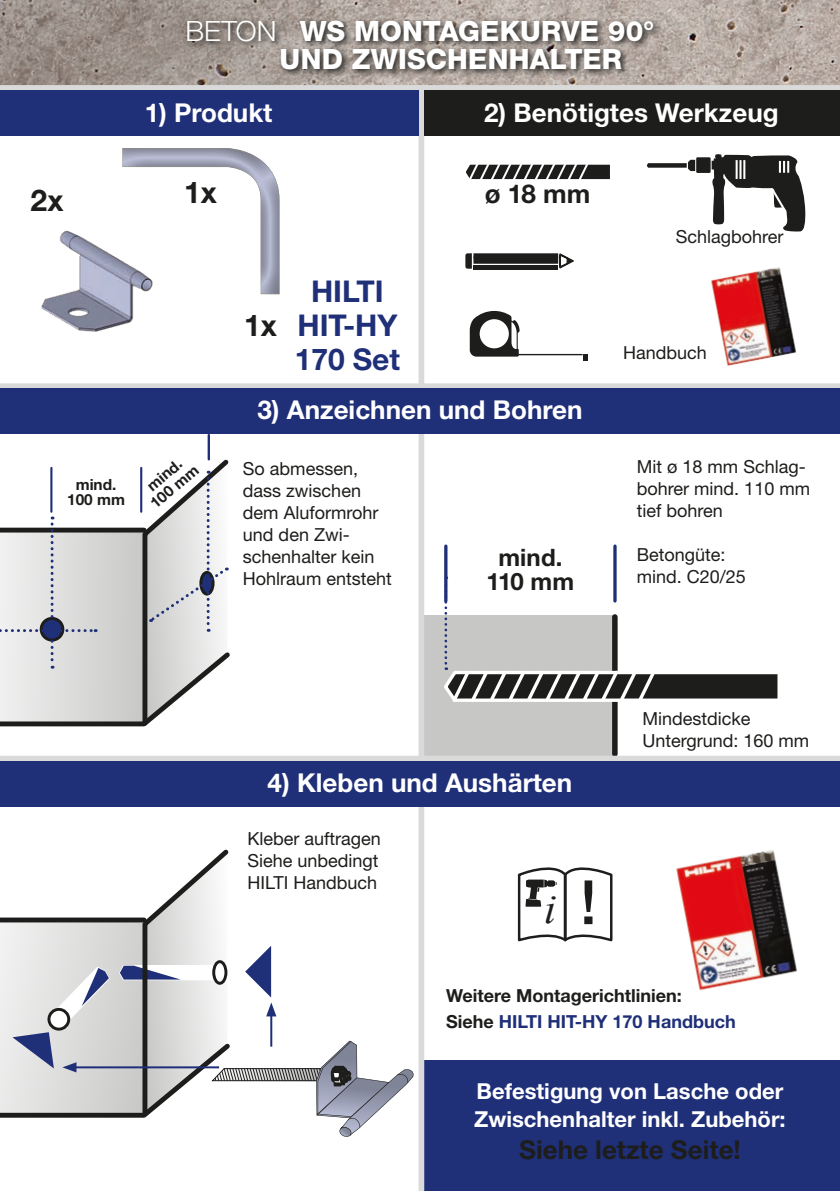
<style>
.page{position:relative;width:840px;height:1191px;background:#fff}
.page>*{position:absolute;margin:0;border:0;box-sizing:border-box;transform-origin:0 0}
.t1{font:italic 42.8px "Times New Roman";color:#1d1d1b}
.t2{font:700 30px/34px "Helvetica Neue LT Std";color:#1f2f78;text-align:center}
.t3{font:700 30px "Helvetica Neue LT Std";color:#1d1d1b}
.t4{font:800 28px/28px "Helvetica Neue LT Std";letter-spacing:.005em;color:#fff}
.t5{font:700 26px "Helvetica Neue LT Std";color:#fff}
.t6{font:700 26px "Helvetica Neue LT Std";color:#1d1d1b}
.t7{font:700 24px/24px "Helvetica Neue LT Std";letter-spacing:.005em;color:#1d1d1b;text-align:center}
.t8{font:700 22px/28px "Helvetica Neue LT Std";color:#fff}
.t9{font:18px/22px "Helvetica Neue LT Std";color:#1d1d1b}
.t10{font:700 18px/26px "Helvetica Neue LT Std";color:#1d1d1b}
.t11{font:700 15.4px/15.4px "Helvetica Neue LT Std";color:#1d1d1b;text-align:center}
.s1{font-weight:300}
.s2{font-family:"Helvetica Neue LT Std";font-weight:500;font-style:normal;font-size:61.2px}
.s3{color:#1f2f78}
</style>
<div class="page">
<div style="left:421px;top:614px;width:193px;height:142px;background:#c7c7c6"></div>
<svg style="left:612px;top:705px;width:5px;height:49px"></svg>
<hr style="left:444px;top:546px;width:3px;height:55px;background:#1f2f78">
<hr style="left:613px;top:546px;width:3px;height:55px;background:#1f2f78">
<svg style="left:441px;top:576px;width:337px;height:129px"></svg>
<div style="left:422px;top:1060px;width:417px;height:131px;background:#1f2f78"></div>
<img style="left:0;top:0;width:839px;height:85px">
<svg style="left:184px;top:18px;width:477px;height:59px;background:#847d77"></svg>
<div style="left:0;top:85px;width:839px;height:6px;background:#dadada"></div>
<div style="left:0;top:383px;width:839px;height:6px;background:#dadada"></div>
<div style="left:0;top:755px;width:839px;height:6px;background:#dadada"></div>
<div style="left:418px;top:88px;width:6px;height:1103px;background:#dadada"></div>
<div style="left:0;top:91px;width:418px;height:45px;background:#1f2f78"></div>
<div style="left:424px;top:91px;width:415px;height:45px;background:#1d1d1b"></div>
<div style="left:695px;top:157px;width:15px;height:16px;background:#1d1d1b"></div>
<svg style="left:646px;top:160px;width:48px;height:11px"></svg>
<svg style="left:711px;top:154px;width:94px;height:78px"></svg>
<svg style="left:465px;top:253px;width:6px;height:16px"></svg>
<div style="left:473px;top:253px;width:85px;height:5px;background:#1d1d1b"></div>
<div style="left:473px;top:265px;width:85px;height:5px;background:#1d1d1b"></div>
<div style="left:473px;top:256px;width:85px;height:8px;background:#1d1d1b"></div>
<svg style="left:558px;top:253px;width:16px;height:16px"></svg>
<svg style="left:466px;top:164px;width:144px;height:16px;background:#595957"></svg>
<div style="left:0;top:388px;width:839px;height:46px;background:#1f2f78"></div>
<div style="left:0;top:761px;width:839px;height:45px;background:#1f2f78"></div>
<svg style="left:469px;top:311px;width:118px;height:49px"></svg>
<img style="left:711px;top:267px;width:86px;height:99px">
<svg style="left:517px;top:867px;width:96px;height:75px"></svg>
<img style="left:625px;top:806px;width:214px;height:185px">
<img style="left:41px;top:230px;width:93px;height:102px">
<div style="left:118px;top:148px;width:162px;height:150px;background:#1d1d1b;opacity:.5"></div>
<hr style="left:207px;top:435px;width:3px;height:24px;background:#1f2f78">
<svg style="left:0;top:455px;width:230px;height:272px"></svg>
<svg style="left:0;top:849px;width:414px;height:288px"></svg>
<h2 class="t3" style="left:31px;top:182px;width:34px">2x</h2>
<p class="t11" style="left:67px;top:476px;width:59px">mind.<br>100 mm</p>
<h3 class="t4" style="left:279px;top:17px;width:376px;text-indent:-94px"><span class="s1">BETON</span> WS MONTAGEKURVE 90°<br>UND ZWISCHENHALTER</h3>
<h3 class="t5" style="left:145px;top:96px;width:129px">1) Produkt</h3>
<h3 class="t5" style="left:484px;top:96px;width:296px">2) Benötigtes Werkzeug</h3>
<h2 class="t3" style="left:184px;top:174px;width:34px">1x</h2>
<h3 class="t6" style="left:484px;top:177px;width:107px">ø 18 mm</h3>
<p class="t11" style="left:137px;top:487px;width:59px;rotate:-40deg">mind.<br>100 mm</p>
<h2 class="t3" style="left:244px;top:307px;width:34px">1x</h2>
<h2 class="t2" style="left:294px;top:274px;width:107px">HILTI<br>HIT-HY<br>170 Set</h2>
<h3 class="t5" style="left:257px;top:394px;width:326px">3) Anzeichnen und Bohren</h3>
<p class="t9" style="left:243px;top:457px;width:150px">So abmessen, dass zwischen dem Aluformrohr und den Zwi&shy;schenhalter kein<br>Hohlraum entsteht</p>
<h3 class="t7" style="left:486px;top:544px;width:89px">mind.<br>110 mm</h3>
<p class="t9" style="left:675px;top:225px;width:109px">Schlagbohrer</p>
<p class="t9" style="left:623px;top:342px;width:85px">Handbuch</p>
<p class="t9" style="left:636px;top:455px;width:175px">Mit ø 18 mm Schlag&shy;bohrer mind. 110 mm tief bohren</p>
<p class="t9" style="left:636px;top:543px;width:111px">Betongüte: mind. C20/25</p>
<h3 class="t5" style="left:267px;top:766px;width:306px">4) Kleben und Aushärten</h3>
<p class="t9" style="left:247px;top:827px;width:135px">Kleber auftragen<br>Siehe unbedingt<br>HILTI Handbuch</p>
<h1 class="t1" style="left:544px;top:879px;width:54px">i <span class="s2">!</span></h1>
<p class="t9" style="left:642px;top:707px;width:168px">Mindestdicke<br>Untergrund: 160 mm</p>
<p class="t10" style="left:446px;top:981px;width:291px">Weitere Montagerichtlinien:<br>Siehe <span class="s3">HILTI HIT-HY 170 Handbuch</span></p>
<p class="t8" style="left:474px;top:1076px;width:313px">Befestigung von Lasche oder<br>Zwischenhalter inkl. Zubehör:</p>
<h3 class="t6" style="left:519px;top:1133px;width:223px">Siehe letzte Seite!</h3>
</div>
